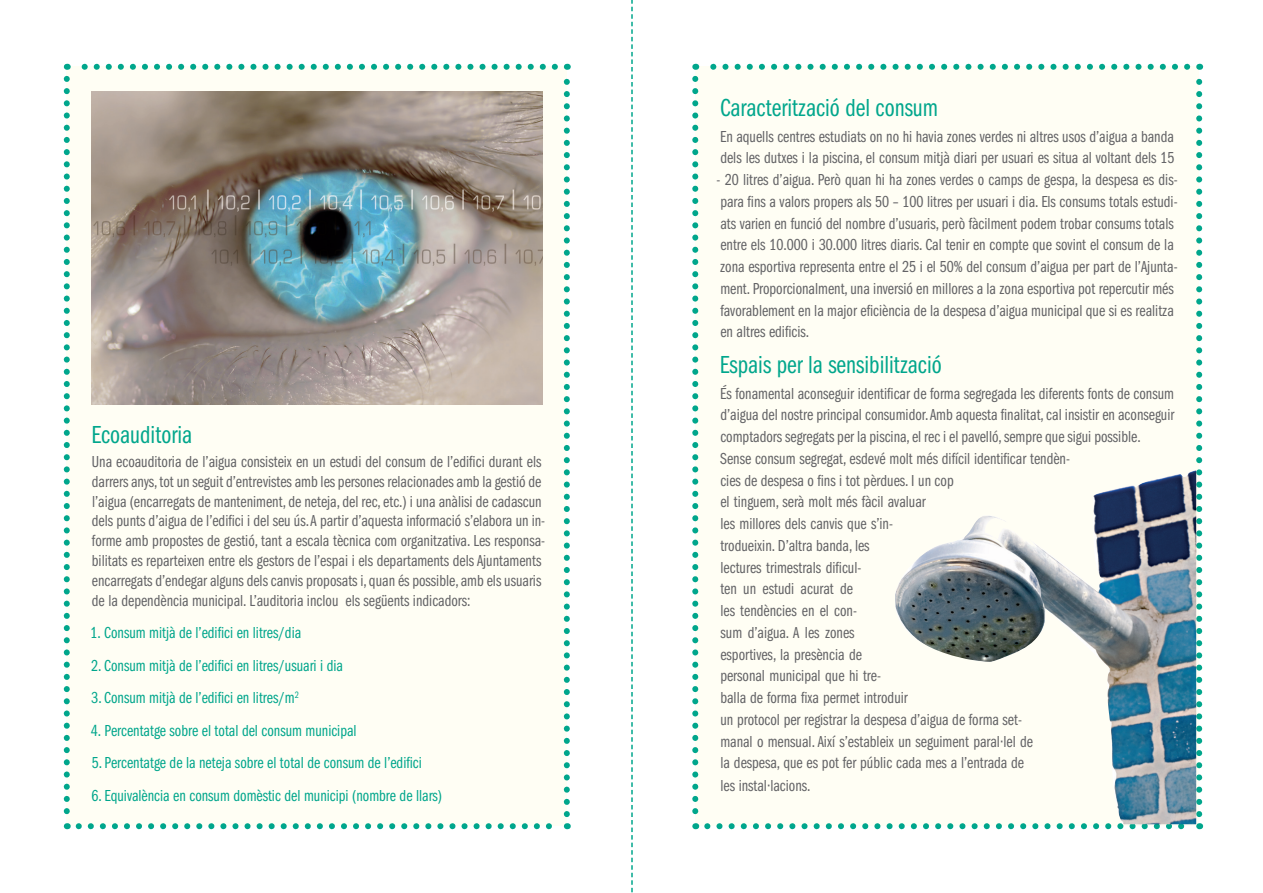
<style>
.page{position:relative;width:1263px;height:893px;background:#fff}
.page>*{position:absolute;margin:0;border:0;box-sizing:border-box;transform-origin:0 0}
.Titols{font:25.5px "Franklin Gothic Book Cmpr";color:#00a68c}
.t1{font:16.5px/21.8px "Franklin Gothic Book Cmpr";color:#636366}
.Estilo_de_párrafo_1{font:16.5px "Franklin Gothic Book Cmpr";color:#00a68c}
</style>
<div class="page">
<div style="left:67px;top:67px;width:500px;height:759px;background:#fffef4"></div>
<svg style="left:79px;top:823px;width:473px;height:6px"></svg>
<svg style="left:64px;top:79px;width:6px;height:750px"></svg>
<svg style="left:564px;top:64px;width:6px;height:750px"></svg>
<svg style="left:67px;top:64px;width:488px;height:6px"></svg>
<div style="left:695px;top:67px;width:504px;height:759px;background:#fffef4"></div>
<svg style="left:707px;top:823px;width:486px;height:6px"></svg>
<svg style="left:692px;top:79px;width:6px;height:750px"></svg>
<svg style="left:1196px;top:64px;width:6px;height:750px"></svg>
<svg style="left:695px;top:64px;width:492px;height:6px"></svg>
<img style="left:91px;top:91px;width:452px;height:313px">
<svg style="left:631px;top:0;width:2px;height:892px"></svg>
<img style="left:895px;top:470px;width:301px;height:354px">
<p class="Titols" style="left:91px;top:421px;width:102px">Ecoauditoria</p>
<p class="t1" style="left:92px;top:452px;width:455px;line-height:19.8px">Una ecoauditoria de l’aigua consisteix en un estudi del consum de l’edifici durant els darrers anys, tot un seguit d’entrevistes amb les persones relacionades amb la gestió de l’aigua (encarregats de manteniment, de neteja, del rec, etc.) i una anàlisi de cadascun dels punts d’aigua de l’edifici i del seu ús. A partir d’aquesta informació s’elabora un in&shy;forme amb propostes de gestió, tant a escala tècnica com organitzativa. Les responsa&shy;bilitats es reparteixen entre els gestors de l’espai i els departaments dels Ajuntaments encarregats d’endegar alguns dels canvis proposats i, quan és possible, amb els usuaris de la dependència municipal. L’auditoria inclou els següents indicadors:</p>
<p class="Estilo_de_párrafo_1" style="left:91px;top:624px;width:212px">1. Consum mitjà de l’edifici en litres/dia</p>
<p class="Estilo_de_párrafo_1" style="left:91px;top:656px;width:253px">2. Consum mitjà de l’edifici en litres/usuari i dia</p>
<p class="Estilo_de_párrafo_1" style="left:91px;top:689px;width:209px">3. Consum mitjà de l’edifici en litres/m<sup>2</sup></p>
<p class="Estilo_de_párrafo_1" style="left:91px;top:721px;width:267px">4. Percentatge sobre el total del consum municipal</p>
<p class="Estilo_de_párrafo_1" style="left:92px;top:754px;width:332px">5.Percentatge de la neteja sobre el total de consum de l’edifici</p>
<p class="Estilo_de_párrafo_1" style="left:92px;top:786px;width:352px">6. Equivalència en consum domèstic del municipi (nombre de llars)</p>
<p class="Titols" style="left:720px;top:93px;width:220px">Caracterització del consum</p>
<p class="t1" style="left:720px;top:126px;width:456px">En aquells centres estudiats on no hi havia zones verdes ni altres usos d’aigua a banda dels les dutxes i la piscina, el consum mitjà diari per usuari es situa al voltant dels 15</p>
<p class="t1" style="left:717px;top:169px;width:462px">- 20 litres d’aigua. Però quan hi ha zones verdes o camps de gespa, la despesa es dis&shy;para fins a valors propers als 50 – 100 litres per usuari i dia. Els consums totals estudi&shy;ats varien en funció del nombre d’usuaris, però fàcilment podem trobar consums totals entre els 10.000 i 30.000 litres diaris. Cal tenir en compte que sovint el consum de la zona esportiva representa entre el 25 i el 50% del consum d’aigua per part de l’Ajunta&shy;ment. Proporcionalment, una inversió en millores a la zona esportiva pot repercutir més favorablement en la major eficiència de la despesa d’aigua municipal que si es realitza en altres edificis.</p>
<p class="Titols" style="left:720px;top:350px;width:223px">Espais per la sensibilització</p>
<p class="t1" style="left:720px;top:383px;width:456px">És fonamental aconseguir identificar de forma segregada les diferents fonts de consum d’aigua del nostre principal consumidor. Amb aquesta finalitat, cal insistir en aconseguir comptadors segregats per la piscina, el rec i el pavelló, sempre que sigui possible.<br>Sense consum segregat, esdevé molt més difícil identificar tendèn-<br>cies de despesa o fins i tot pèrdues. I un cop<br>el tinguem, serà molt més fàcil avaluar<br>les millores dels canvis que s’in-<br>trodueixin. D’altra banda, les<br>lectures trimestrals dificul-<br>ten un estudi acurat de<br>les tendències en el con-<br>sum d’aigua. A les zones<br>esportives, la presència de<br>personal municipal que hi tre-<br>balla de forma fixa permet introduir<br>un protocol per registrar la despesa d’aigua de forma set-<br>manal o mensual. Així s’estableix un seguiment paral·lel de<br>la despesa, que es pot fer públic cada mes a l’entrada de<br>les instal·lacions.</p>
</div>
